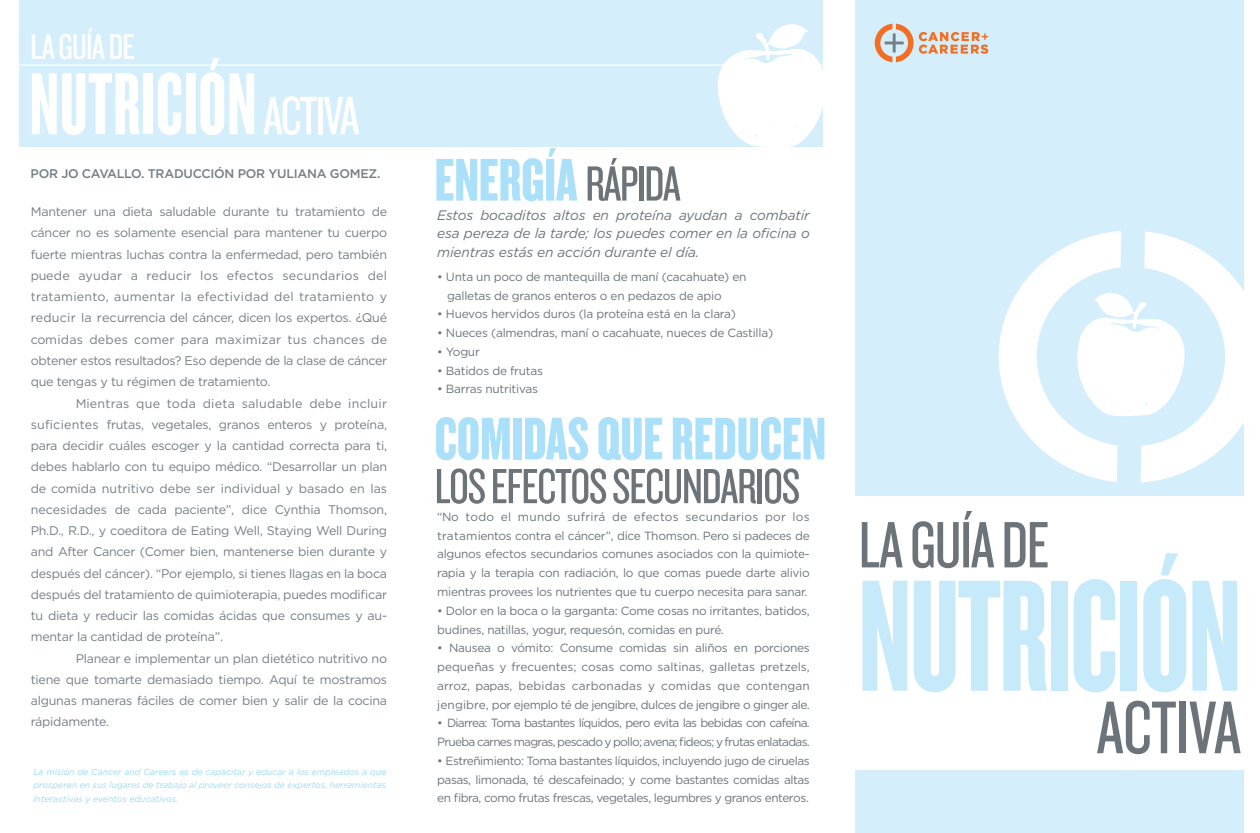
<style>
.page{position:relative;width:1260px;height:833px;background:#fff}
.page>*{position:absolute;margin:0;border:0;box-sizing:border-box;transform-origin:0 0}
.t1{font:165px "Knockout HTF67 Full Bantamwt";letter-spacing:-.01em;color:#c6eafa}
.t2{font:91.5px "Knockout HTF67 Full Bantamwt";letter-spacing:.01em;color:#fff}
.t3{font:68px "Knockout HTF28 Junior Featherwt";letter-spacing:-.02em;color:#6c747a}
.t4{font:62.5px "Knockout HTF68 Full Featherwt";color:#aae0f9}
.t5{font:51.25px "Knockout HTF28 Junior Featherwt";letter-spacing:-.025em;color:#6c747a}
.t6{font:37.25px "Knockout HTF28 Junior Featherwt";letter-spacing:-.02em;color:#fff}
.t7{font:italic 13.75px/18.8px "Gotham";letter-spacing:-.01em;color:#6c747a;text-align:justify}
.t8{font:12.5px/21.2px "Gotham";letter-spacing:-.02em;color:#747e84;text-align:justify}
.t9{font:500 12.5px "Gotham";letter-spacing:-.02em;color:#747e84}
.t10{font:11.88px/18.8px "Gotham";letter-spacing:-.025em;color:#6c747a;text-align:justify}
.t11{font:11.88px/18.8px "Gotham";letter-spacing:-.06em;color:#6c747a}
.t12{font:italic 8.75px/13.8px "Gotham";color:#97daf8;text-align:justify}
.s1{font-family:"Knockout HTF28 Junior Featherwt";font-size:56.25px}
.s2{font-family:"Knockout HTF28 Junior Featherwt";font-size:51.25px;color:#6c747a}
</style>
<div class="page">
<div style="left:855px;top:0;width:389px;height:832px;background:#d4effb"></div>
<div style="left:826px;top:496px;width:434px;height:273px;background:#fff"></div>
<hr style="left:875px;top:69px;width:113px;height:1px;background:#747e84">
<svg style="left:875px;top:24px;width:113px;height:38px"></svg>
<svg style="left:998px;top:231px;width:246px;height:251px"></svg>
<div style="left:1091px;top:338px;width:80px;height:58px;background:#fff"></div>
<div style="left:20px;top:0;width:803px;height:146px;background:#d4effb"></div>
<hr style="left:11px;top:65px;width:812px;height:1px;background:#fff">
<svg style="left:716px;top:24px;width:107px;height:123px"></svg>
<div style="left:731px;top:70px;width:81px;height:57px;background:#fff"></div>
<h3 class="t6" style="left:31px;top:28px;width:106px">LA GUÍA DE</h3>
<h2 class="t2" style="left:30px;top:58px;width:332px">NUTRICIÓN <span class="s1">ACTIVA</span></h2>
<p class="t9" style="left:31px;top:165px;width:351px">POR JO CAVALLO. TRADUCCIÓN POR YULIANA GOMEZ.</p>
<p class="t8" style="left:31px;top:201px;width:358px">Mantener una dieta saludable durante tu tratamiento de cáncer no es solamente esencial para mantener tu cuerpo fuerte mientras luchas contra la enfermedad, pero también puede ayudar a reducir los efectos secundarios del tratamiento, aumentar la efectividad del tratamiento y reducir la recurrencia del cáncer, dicen los expertos. ¿Qué comidas debes comer para maximizar tus chances de obtener estos resultados? Eso depende de la clase de cáncer que tengas y tu régimen de tratamiento.</p>
<p class="t8" style="left:31px;top:392px;width:358px;text-indent:45px">Mientras que toda dieta saludable debe incluir suficientes frutas, vegetales, granos enteros y proteína, para decidir cuáles escoger y la cantidad correcta para ti, debes hablarlo con tu equipo médico. “Desarrollar un plan de comida nutritivo debe ser individual y basado en las necesidades de cada paciente”, dice Cynthia Thomson, Ph.D., R.D., y coeditora de Eating Well, Staying Well During and After Cancer (Comer bien, mantenerse bien durante y después del cáncer). “Por ejemplo, si tienes llagas en la boca después del tratamiento de quimioterapia, puedes modificar tu dieta y reducir las comidas ácidas que consumes y au&shy;mentar la cantidad de proteína”.</p>
<p class="t8" style="left:31px;top:647px;width:358px;text-indent:45px">Planear e implementar un plan dietético nutritivo no tiene que tomarte demasiado tiempo. Aquí te mostramos algunas maneras fáciles de comer bien y salir de la cocina rápidamente.</p>
<p class="t12" style="left:33px;top:764px;width:354px">La misión de Cancer and Careers es de capacitar y educar a los empleados a que prosperen en sus lugares de trabajo al proveer consejos de expertos, herramientas interactivas y eventos educativos.</p>
<h3 class="t4" style="left:435px;top:148px;width:248px">ENERGÍA<span class="s2">RÁPIDA</span></h3>
<p class="t7" style="left:437px;top:205px;width:374px">Estos bocaditos altos en proteína ayudan a combatir esa pereza de la tarde; los puedes comer en la oficina o mientras estás en acción durante el día.</p>
<p class="t10" style="left:447px;top:267px;width:301px;text-indent:-10px">• Unta un poco de mantequilla de maní (cacahuate) en galletas de granos enteros o en pedazos de apio</p>
<p class="t10" style="left:437px;top:304px;width:300px">• Huevos hervidos duros (la proteína está en la clara)</p>
<p class="t10" style="left:437px;top:323px;width:338px">• Nueces (almendras, maní o cacahuate, nueces de Castilla)</p>
<p class="t10" style="left:437px;top:342px;width:44px">• Yogur</p>
<p class="t10" style="left:437px;top:361px;width:107px">• Batidos de frutas</p>
<p class="t10" style="left:437px;top:379px;width:102px">• Barras nutritivas</p>
<h3 class="t4" style="left:435px;top:407px;width:393px">COMIDAS QUE REDUCEN</h3>
<h3 class="t5" style="left:435px;top:460px;width:367px">LOS EFECTOS SECUNDARIOS</h3>
<p class="t10" style="left:437px;top:507px;width:374px">“No todo el mundo sufrirá de efectos secundarios por los tratamientos contra el cáncer”, dice Thomson. Pero si padeces de algunos efectos secundarios comunes asociados con la quimiote&shy;rapia y la terapia con radiación, lo que comas puede darte alivio mientras provees los nutrientes que tu cuerpo necesita para sanar.</p>
<p class="t10" style="left:437px;top:601px;width:374px">• Dolor en la boca o la garganta: Come cosas no irritantes, batidos, budines, natillas, yogur, requesón, comidas en puré.</p>
<p class="t10" style="left:437px;top:638px;width:374px">• Nausea o vómito: Consume comidas sin aliños en porciones pequeñas y frecuentes; cosas como saltinas, galletas pretzels, arroz, papas, bebidas carbonadas y comidas que contengan jengibre, por ejemplo té de jengibre, dulces de jengibre o ginger ale.</p>
<p class="t11" style="left:437px;top:713px;width:374px">• Diarrea: Toma bastantes líquidos, pero evita las bebidas con cafeína.<br>Prueba carnes magras, pescado y pollo; avena; fideos; y frutas enlatadas.</p>
<p class="t10" style="left:437px;top:751px;width:374px">• Estreñimiento: Toma bastantes líquidos, incluyendo jugo de ciruelas pasas, limonada, té descafeinado; y come bastantes comidas altas en fibra, como frutas frescas, vegetales, legumbres y granos enteros.</p>
<h3 class="t3" style="left:859px;top:511px;width:192px">LA GUÍA DE</h3>
<h1 class="t1" style="left:858px;top:553px;width:384px">NUTRICIÓN<sub>ACTIVA</sub></h1>
</div>
